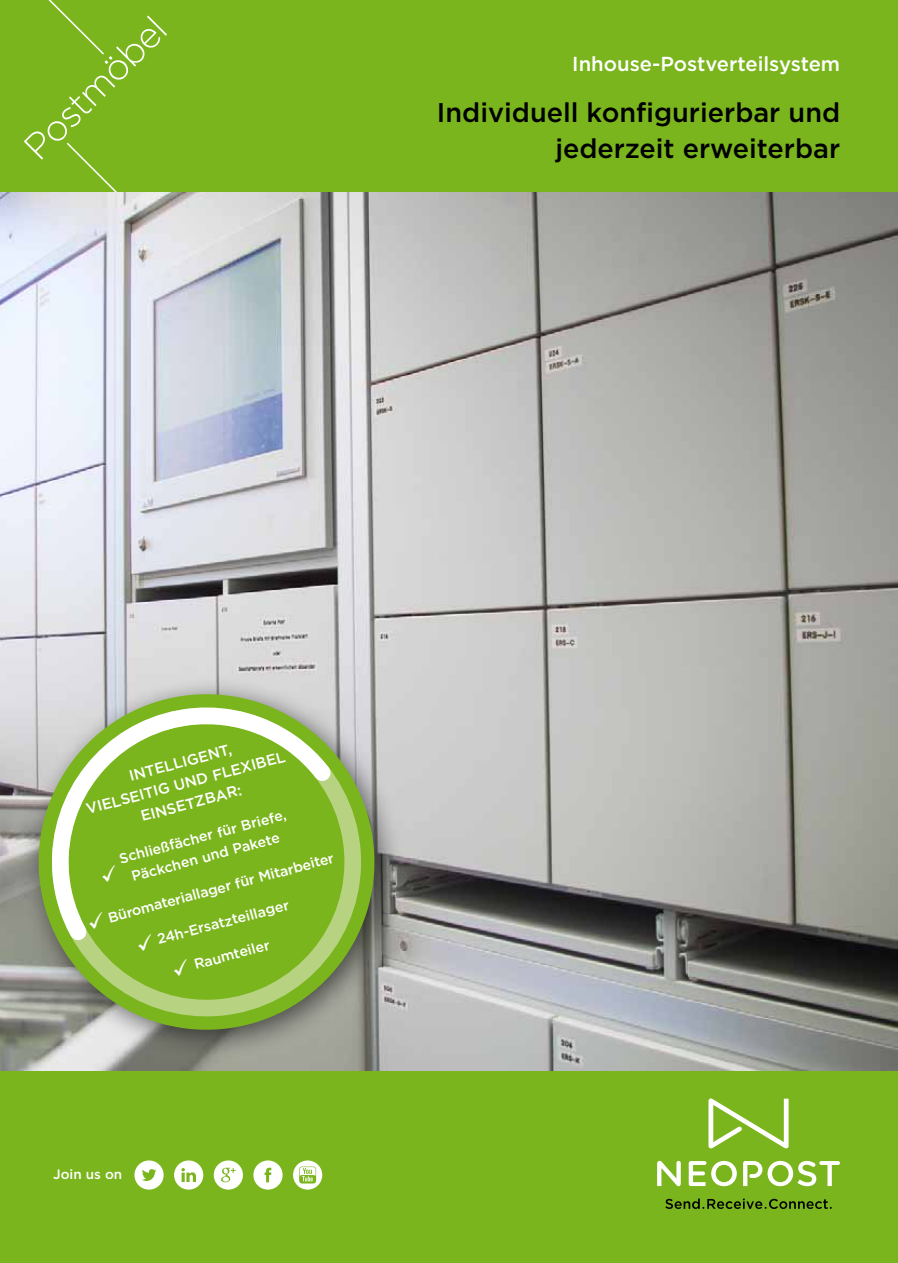
<style>
.page{position:relative;width:898px;height:1263px;background:#fff}
.page>*{position:absolute;margin:0;border:0;box-sizing:border-box;transform-origin:0 0}
.t1{font:300 36.6px "Gotham";color:#fff}
.t2{font:500 27px/36px "Gotham";color:#000;text-align:right}
.t3{font:500 20.25px "Gotham";color:#fff}
.t4{font:500 15px/21px "Gotham";color:#fff;text-align:center}
.t5{font:500 14.25px/20.2px "Gotham";color:#fff;text-align:center}
.t6{font:500 13.5px "Gotham";color:#fff}
</style>
<div class="page">
<img style="left:0;top:191px;width:897px;height:880px">
<div style="left:0;top:0;width:897px;height:191px;background:#7ab51d"></div>
<div style="left:0;top:1071px;width:897px;height:192px;background:#7ab51d"></div>
<svg style="left:688px;top:1161px;width:48px;height:25px"></svg>
<svg style="left:743px;top:1161px;width:96px;height:25px"></svg>
<svg style="left:665px;top:1198px;width:166px;height:11px"></svg>
<svg style="left:657px;top:1161px;width:23px;height:25px"></svg>
<svg style="left:708px;top:1098px;width:80px;height:50px"></svg>
<svg style="left:253px;top:1160px;width:29px;height:29px"></svg>
<svg style="left:293px;top:1160px;width:29px;height:29px"></svg>
<svg style="left:214px;top:1160px;width:29px;height:29px"></svg>
<svg style="left:174px;top:1160px;width:29px;height:29px"></svg>
<svg style="left:134px;top:1160px;width:29px;height:29px"></svg>
<div style="left:21px;top:677px;width:383px;height:382px;background:#000;opacity:.55"></div>
<svg style="left:31px;top:687px;width:350px;height:350px;background:#9fa593"></svg>
<svg style="left:53px;top:708px;width:307px;height:317px;background:#91b15a"></svg>
<svg style="left:43px;top:700px;width:302px;height:254px;background:#90be46"></svg>
<svg style="left:17px;top:0;width:155px;height:194px"></svg>
<svg style="left:100px;top:865px;width:19px;height:18px"></svg>
<svg style="left:87px;top:911px;width:19px;height:18px"></svg>
<svg style="left:136px;top:933px;width:19px;height:18px"></svg>
<svg style="left:172px;top:959px;width:18px;height:18px"></svg>
<h1 class="t1" style="left:14px;top:137px;width:186px;rotate:-45deg">Postmöbel</h1>
<h3 class="t3" style="left:572px;top:52px;width:269px">Inhouse-Postverteilsystem</h3>
<h2 class="t2" style="left:437px;top:94px;width:404px">Individuell konfigurierbar und jederzeit erweiterbar</h2>
<p class="t4" style="left:78px;top:778px;width:207px;rotate:-15deg">INTELLIGENT,<br>VIELSEITIG UND FLEXIBEL<br>EINSETZBAR:</p>
<p class="t5" style="left:117px;top:849px;width:174px;rotate:-15deg">Schließfächer für Briefe,<br>Päckchen und Pakete</p>
<p class="t5" style="left:106px;top:908px;width:234px;rotate:-15deg">Büromateriallager für Mitarbeiter</p>
<p class="t5" style="left:155px;top:929px;width:137px;rotate:-15deg">24h-Ersatzteillager</p>
<p class="t5" style="left:191px;top:954px;width:79px;rotate:-15deg">Raumteiler</p>
<p class="t6" style="left:53px;top:1167px;width:71px">Join us on</p>
</div>
